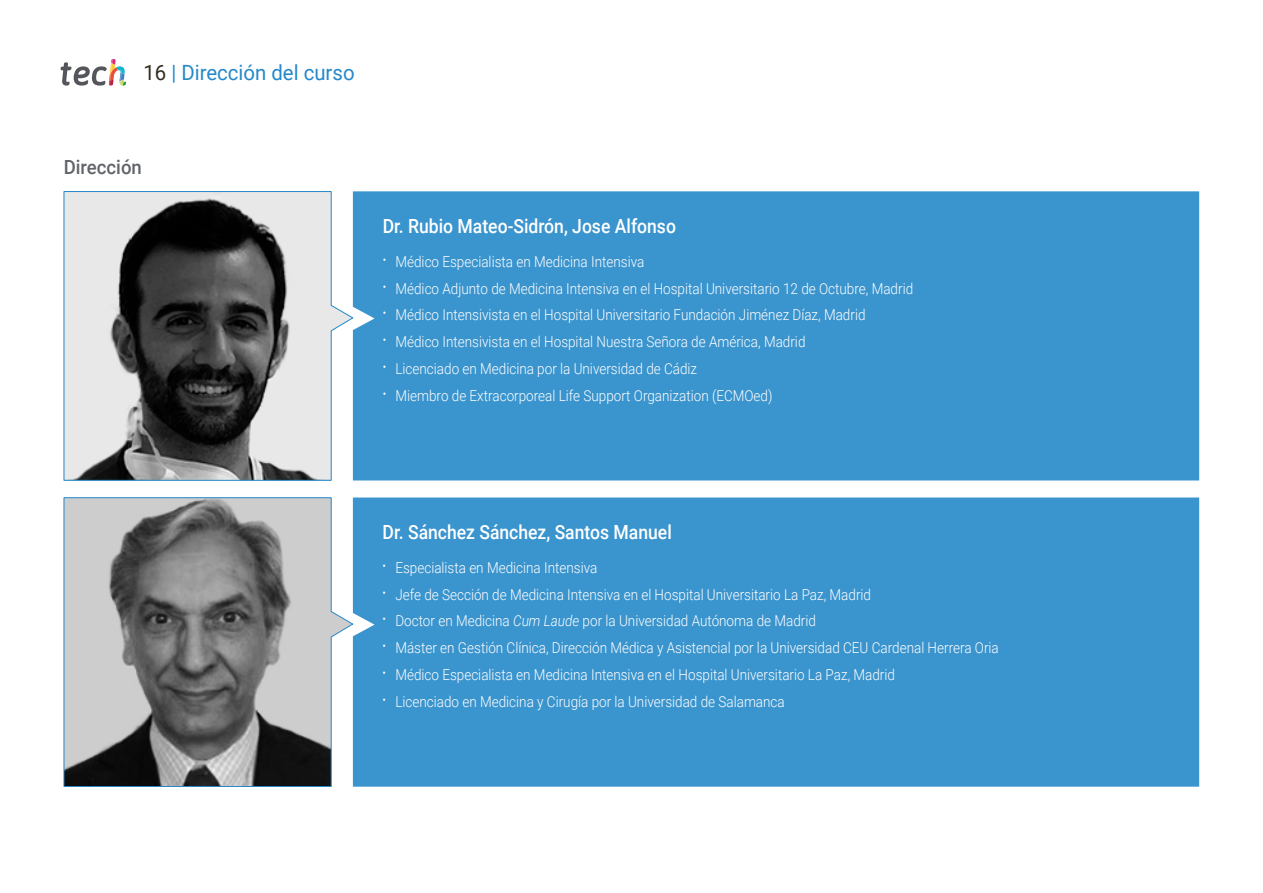
<style>
.page{position:relative;width:1263px;height:893px;background:#fff}
.page>*{position:absolute;margin:0;border:0;box-sizing:border-box;transform-origin:0 0}
.t1{font:21px "Roboto";color:#2488c9}
.t2{font:500 19.5px "Roboto";color:#fff;scale:.9 1}
.t3{font:500 19.5px "Roboto";color:#61646a;scale:.95 1}
.t4{font:300 15px "Roboto";color:#fff;scale:.9 1}
.s1{color:#312e20}
.s2{font-style:italic}
</style>
<div class="page">
<svg style="left:61px;top:59px;width:65px;height:27px"></svg>
<div style="left:353px;top:191px;width:846px;height:289px;background:#3a94ce"></div>
<div style="left:353px;top:497px;width:846px;height:290px;background:#3a94ce"></div>
<svg style="left:64px;top:191px;width:289px;height:290px;background:#919293"></svg>
<svg style="left:64px;top:497px;width:289px;height:290px;background:#929394"></svg>
<h1 class="t1" style="left:144px;top:57px;width:213px"><span class="s1">16</span> | Dirección del curso</h1>
<h2 class="t3" style="left:64px;top:154px;width:84px">Dirección</h2>
<h2 class="t2" style="left:383px;top:212px;width:327px">Dr. Rubio Mateo-Sidrón, Jose Alfonso</h2>
<p class="t4" style="left:383px;top:251px;width:292px"><sup>•</sup> Médico Especialista en Medicina Intensiva</p>
<p class="t4" style="left:383px;top:278px;width:591px"><sup>•</sup> Médico Adjunto de Medicina Intensiva en el Hospital Universitario 12 de Octubre, Madrid</p>
<p class="t4" style="left:383px;top:304px;width:538px"><sup>•</sup> Médico Intensivista en el Hospital Universitario Fundación Jiménez Díaz, Madrid</p>
<p class="t4" style="left:383px;top:331px;width:471px"><sup>•</sup> Médico Intensivista en el Hospital Nuestra Señora de América, Madrid</p>
<p class="t4" style="left:383px;top:358px;width:351px"><sup>•</sup> Licenciado en Medicina por la Universidad de Cádiz</p>
<p class="t4" style="left:383px;top:385px;width:435px"><sup>•</sup> Miembro de Extracorporeal Life Support Organization (ECMOed)</p>
<h2 class="t2" style="left:383px;top:518px;width:323px">Dr. Sánchez Sánchez, Santos Manuel</h2>
<p class="t4" style="left:383px;top:557px;width:240px"><sup>•</sup> Especialista en Medicina Intensiva</p>
<p class="t4" style="left:383px;top:584px;width:544px"><sup>•</sup> Jefe de Sección de Medicina Intensiva en el Hospital Universitario La Paz, Madrid</p>
<p class="t4" style="left:383px;top:611px;width:483px"><sup>•</sup> Doctor en Medicina <span class="s2">Cum Laude</span> por la Universidad Autónoma de Madrid</p>
<p class="t4" style="left:383px;top:637px;width:686px"><sup>•</sup> Máster en Gestión Clínica, Dirección Médica y Asistencial por la Universidad CEU Cardenal Herrera Oria</p>
<p class="t4" style="left:383px;top:664px;width:571px"><sup>•</sup> Médico Especialista en Medicina Intensiva en el Hospital Universitario La Paz, Madrid</p>
<p class="t4" style="left:383px;top:691px;width:448px"><sup>•</sup> Licenciado en Medicina y Cirugía por la Universidad de Salamanca</p>
</div>
